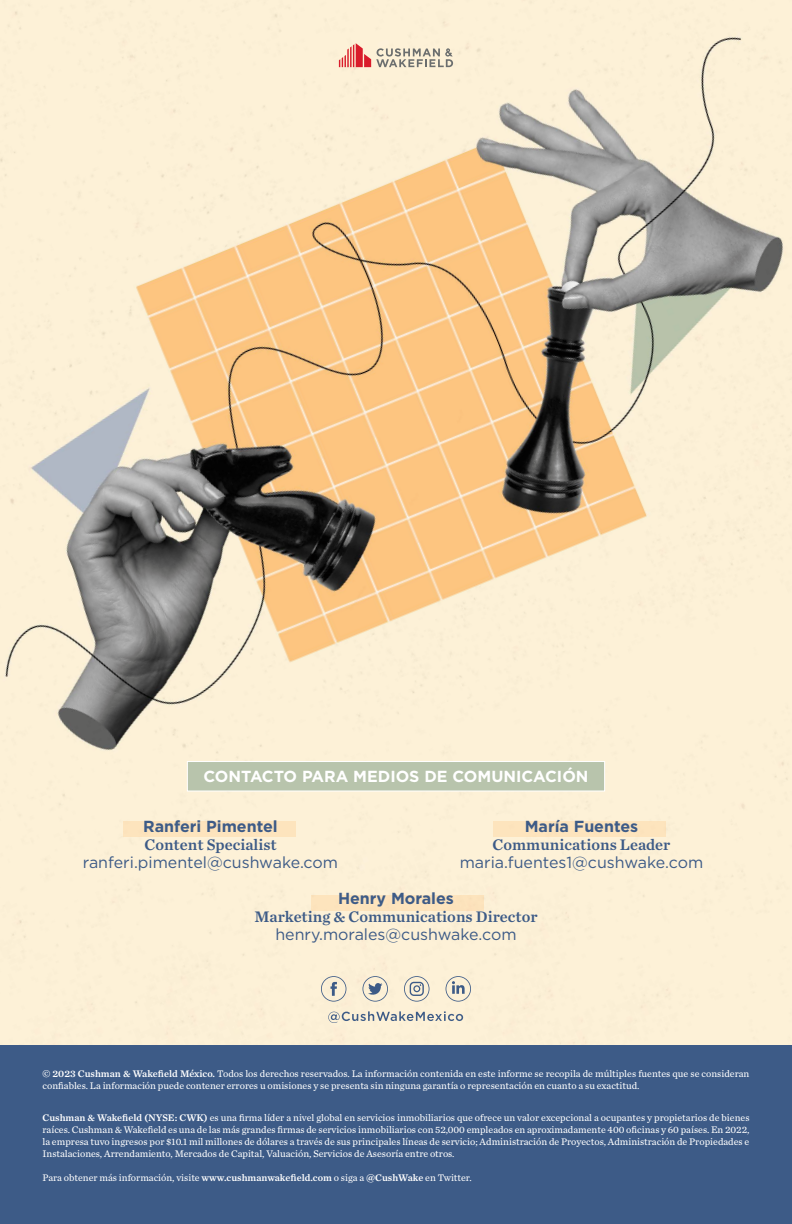
<style>
.page{position:relative;width:792px;height:1224px;background:#fff}
.page>*{position:absolute;margin:0;border:0;box-sizing:border-box;transform-origin:0 0}
.t1{font:16px "Gotham";color:#3d5b87}
.t2{font:16px "Chronicle Text G2 Semi";color:#3d5b87}
.t3{font:700 16px "Gotham";color:#3d5b87}
.t4{font:700 16px "Gotham";color:#fff}
.t5{font:10px/12px "Chronicle Text G2";color:#fff}
.s1{font-family:"Chronicle Text G2 Semi"}
</style>
<div class="page">
<img style="left:0;top:0;width:792px;height:1046px">
<div style="left:0;top:1046px;width:792px;height:178px;background:#3d5b87"></div>
<div style="left:123px;top:822px;width:173px;height:15px;background:#fde4bd"></div>
<div style="left:493px;top:822px;width:173px;height:15px;background:#fde4bd"></div>
<div style="left:311px;top:895px;width:173px;height:15px;background:#fde4bd"></div>
<div style="left:187px;top:761px;width:418px;height:31px;background:#b8c4ac;border:1px solid #fff"></div>
<svg style="left:328px;top:1011px;width:135px;height:12px;background:#c9c8c1"></svg>
<svg style="left:321px;top:976px;width:25px;height:26px"></svg>
<svg style="left:363px;top:976px;width:25px;height:26px"></svg>
<svg style="left:404px;top:976px;width:25px;height:26px"></svg>
<svg style="left:446px;top:976px;width:25px;height:26px"></svg>
<svg style="left:339px;top:43px;width:114px;height:24px;background:#dcbcac"></svg>
<p class="t4" style="left:203px;top:766px;width:387px">CONTACTO PARA MEDIOS DE COMUNICACIÓN</p>
<p class="t3" style="left:143px;top:816px;width:136px">Ranferi Pimentel</p>
<p class="t2" style="left:144px;top:832px;width:134px">Content Specialist</p>
<p class="t1" style="left:83px;top:852px;width:257px">ranferi.pimentel@cushwake.com</p>
<p class="t3" style="left:525px;top:816px;width:115px">María Fuentes</p>
<p class="t2" style="left:493px;top:832px;width:179px">Communications Leader</p>
<p class="t1" style="left:460px;top:852px;width:245px">maria.fuentes1@cushwake.com</p>
<p class="t3" style="left:338px;top:888px;width:117px">Henry Morales</p>
<p class="t2" style="left:254px;top:904px;width:285px">Marketing &amp; Communications Director</p>
<p class="t1" style="left:275px;top:924px;width:243px">henry.morales@cushwake.com</p>
<p class="t5" style="left:43px;top:1067px;width:708px"><span class="s1">© 2023 Cushman &amp; Wakefield México.</span> Todos los derechos reservados. La información contenida en este informe se recopila de múltiples fuentes que se consideran confiables. La información puede contener errores u omisiones y se presenta sin ninguna garantía o representación en cuanto a su exactitud.</p>
<p class="t5" style="left:43px;top:1112px;width:709px;text-align:justify"><span class="s1">Cushman &amp; Wakefield (NYSE: CWK)</span> es una firma líder a nivel global en servicios inmobiliarios que ofrece un valor excepcional a ocupantes y propietarios de bienes raíces. Cushman &amp; Wakefield es una de las más grandes firmas de servicios inmobiliarios con 52,000 empleados en aproximadamente 400 oficinas y 60 países. En 2022, la empresa tuvo ingresos por $10.1 mil millones de dólares a través de sus principales líneas de servicio; Administración de Proyectos, Administración de Propiedades e Instalaciones, Arrendamiento, Mercados de Capital, Valuación, Servicios de Asesoría entre otros.</p>
<p class="t5" style="left:43px;top:1172px;width:431px">Para obtener más información, visite <span class="s1">www.cushmanwakefield.com</span> o siga a <span class="s1">@CushWake</span> en Twitter.</p>
</div>
